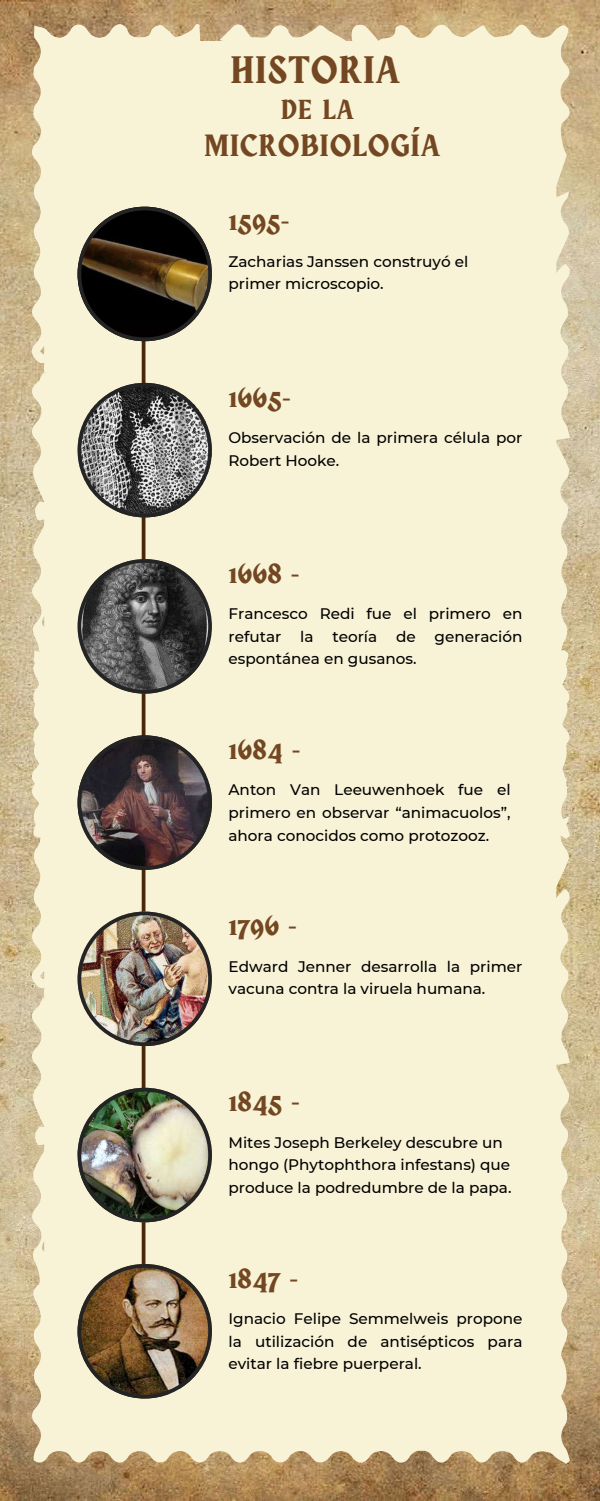
<style>
.page{position:relative;width:600px;height:1501px;background:#fff}
.page>*{position:absolute;margin:0;border:0;box-sizing:border-box;transform-origin:0 0}
.t1{font:700 38.6px "Obra Letra";letter-spacing:.04em;color:#724721}
.t2{font:700 31px "Obra Letra";letter-spacing:.04em;color:#724721}
.t3{font:700 27.8px "Obra Letra";color:#724721}
.t4{font:700 27.7px "Obra Letra";color:#724721}
.t5{font:500 15.2px/22.5px "Montserrat";color:#000}
</style>
<div class="page">
<img style="left:0;top:0;width:600px;height:1500px">
<div style="left:31px;top:24px;width:538px;height:622px;background:#f8f2d6"></div>
<div style="left:31px;top:648px;width:538px;height:814px;background:#f8f2d6"></div>
<hr style="left:142px;top:276px;width:3px;height:1084px;background:#49270b">
<svg style="left:78px;top:207px;width:134px;height:134px;background:#514939"></svg>
<svg style="left:78px;top:383px;width:134px;height:134px;background:#8f8e88"></svg>
<svg style="left:78px;top:559px;width:134px;height:134px;background:#6e6c67"></svg>
<svg style="left:78px;top:735px;width:134px;height:134px;background:#6c5f5b"></svg>
<img style="left:78px;top:911px;width:134px;height:134px">
<img style="left:78px;top:1087px;width:134px;height:134px">
<img style="left:78px;top:1263px;width:134px;height:134px">
<h1 class="t1" style="left:231px;top:52px;width:170px">HISTORIA</h1>
<h3 class="t4" style="left:281px;top:97px;width:74px">DE LA</h3>
<h2 class="t2" style="left:204px;top:131px;width:237px">MICROBIOLOGÍA</h2>
<h3 class="t3" style="left:228px;top:209px;width:63px">1595-</h3>
<p class="t5" style="left:228px;top:250px;width:241px">Zacharias Janssen construyó el primer microscopio.</p>
<h3 class="t3" style="left:228px;top:385px;width:65px">1665-</h3>
<p class="t5" style="left:228px;top:426px;width:295px">Observación de la primera célula por<br>Robert Hooke.</p>
<h3 class="t3" style="left:228px;top:561px;width:73px">1668 -</h3>
<p class="t5" style="left:228px;top:602px;width:295px;text-align:justify">Francesco Redi fue el primero en refutar la teoría de generación espontánea en gusanos.</p>
<h3 class="t3" style="left:228px;top:737px;width:74px">1684 -</h3>
<p class="t5" style="left:228px;top:778px;width:284px;text-align:justify">Anton Van Leeuwenhoek fue el primero en observar “animacuolos”, ahora conocidos como protozooz.</p>
<h3 class="t3" style="left:228px;top:913px;width:71px">1796 -</h3>
<p class="t5" style="left:228px;top:954px;width:295px">Edward Jenner desarrolla la primer vacuna contra la viruela humana.</p>
<h3 class="t3" style="left:228px;top:1089px;width:74px">1845 -</h3>
<p class="t5" style="left:228px;top:1130px;width:284px">Mites Joseph Berkeley descubre un hongo (Phytophthora infestans) que produce la podredumbre de la papa.</p>
<h3 class="t3" style="left:228px;top:1265px;width:72px">1847 -</h3>
<p class="t5" style="left:228px;top:1307px;width:295px;text-align:justify">Ignacio Felipe Semmelweis propone la utilización de antisépticos para evitar la fiebre puerperal.</p>
</div>
